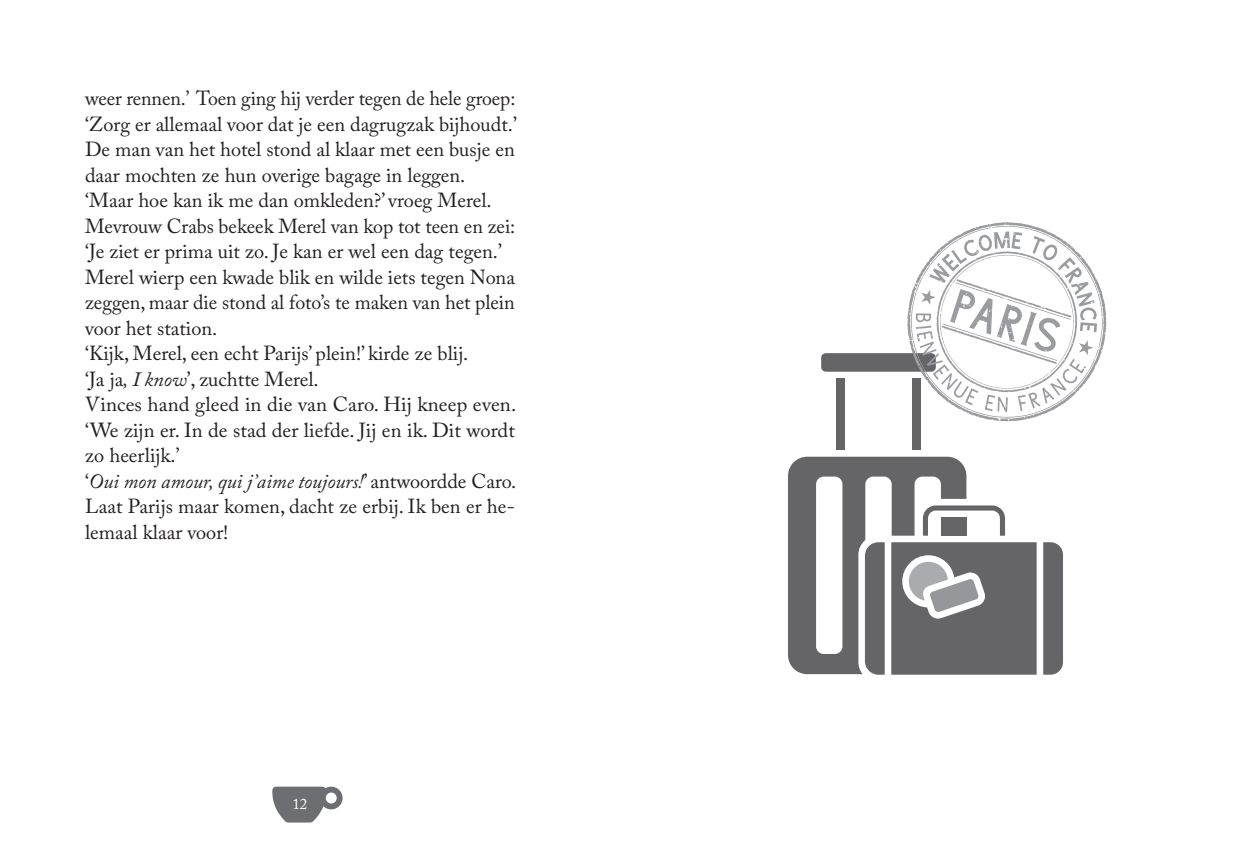
<style>
.page{position:relative;width:1234px;height:851px;background:#fff}
.page>*{position:absolute;margin:0;border:0;box-sizing:border-box;transform-origin:0 0}
.Lopende_tekst{font:20.25px/25.5px "Adobe Caslon Pro";color:#231f20}
.Lopende_tekst-2{font:italic 20.25px "Adobe Caslon Pro";color:#231f20}
.t1{font:15px "Adobe Caslon Pro";color:#fff}
.s1{font-style:italic}
.s2{font-style:normal}
</style>
<div class="page">
<svg style="left:272px;top:786px;width:70px;height:36px"></svg>
<div style="left:821px;top:353px;width:114px;height:18px;background:#656568;border-radius:5px"></div>
<div style="left:835px;top:378px;width:9px;height:72px;background:#656568"></div>
<svg style="left:1043px;top:542px;width:19px;height:132px;background:#69696c"></svg>
<div style="left:912px;top:378px;width:9px;height:72px;background:#656568"></div>
<svg style="left:788px;top:456px;width:248px;height:218px"></svg>
<div style="left:940px;top:517px;width:26px;height:18px;background:#656568"></div>
<svg style="left:907px;top:222px;width:199px;height:199px"></svg>
<p class="Lopende_tekst" style="left:85px;top:85px;width:433px">weer rennen.’ Toen ging hij verder tegen de hele groep: ‘Zorg er allemaal voor dat je een dagrugzak bijhoudt.’</p>
<p class="Lopende_tekst" style="left:85px;top:136px;width:431px">De man van het hotel stond al klaar met een busje en daar mochten ze hun overige bagage in leggen.</p>
<p class="Lopende_tekst" style="left:85px;top:187px;width:408px">‘Maar hoe kan ik me dan omkleden?’ vroeg Merel.</p>
<p class="Lopende_tekst" style="left:85px;top:213px;width:431px">Mevrouw Crabs bekeek Merel van kop tot teen en zei: ‘Je ziet er prima uit zo. Je kan er wel een dag tegen.’</p>
<p class="Lopende_tekst" style="left:85px;top:264px;width:431px;text-align:justify">Merel wierp een kwade blik en wilde iets tegen Nona zeggen, maar die stond al foto’s te maken van het plein voor het station.</p>
<p class="Lopende_tekst" style="left:85px;top:340px;width:385px">‘Kijk, Merel, een echt Parijs’ plein!’ kirde ze blij.</p>
<p class="Lopende_tekst" style="left:85px;top:366px;width:235px">‘Ja ja<span class="s1">, I know</span>’, zuchtte Merel.</p>
<p class="Lopende_tekst" style="left:85px;top:391px;width:432px;text-align:justify">Vinces hand gleed in die van Caro. Hij kneep even. ‘We zijn er. In de stad der liefde. Jij en ik. Dit wordt zo heerlijk.’</p>
<p class="Lopende_tekst-2" style="left:85px;top:469px;width:432px"><span class="s2">‘</span>Oui mon amour, qui j’aime toujours!<span class="s2">’ antwoordde Caro.</span></p>
<p class="Lopende_tekst" style="left:85px;top:493px;width:431px">Laat Parijs maar komen, dacht ze erbij. Ik ben er he&shy;lemaal klaar voor!</p>
<p class="t1" style="left:292px;top:794px;width:16px">12</p>
</div>
